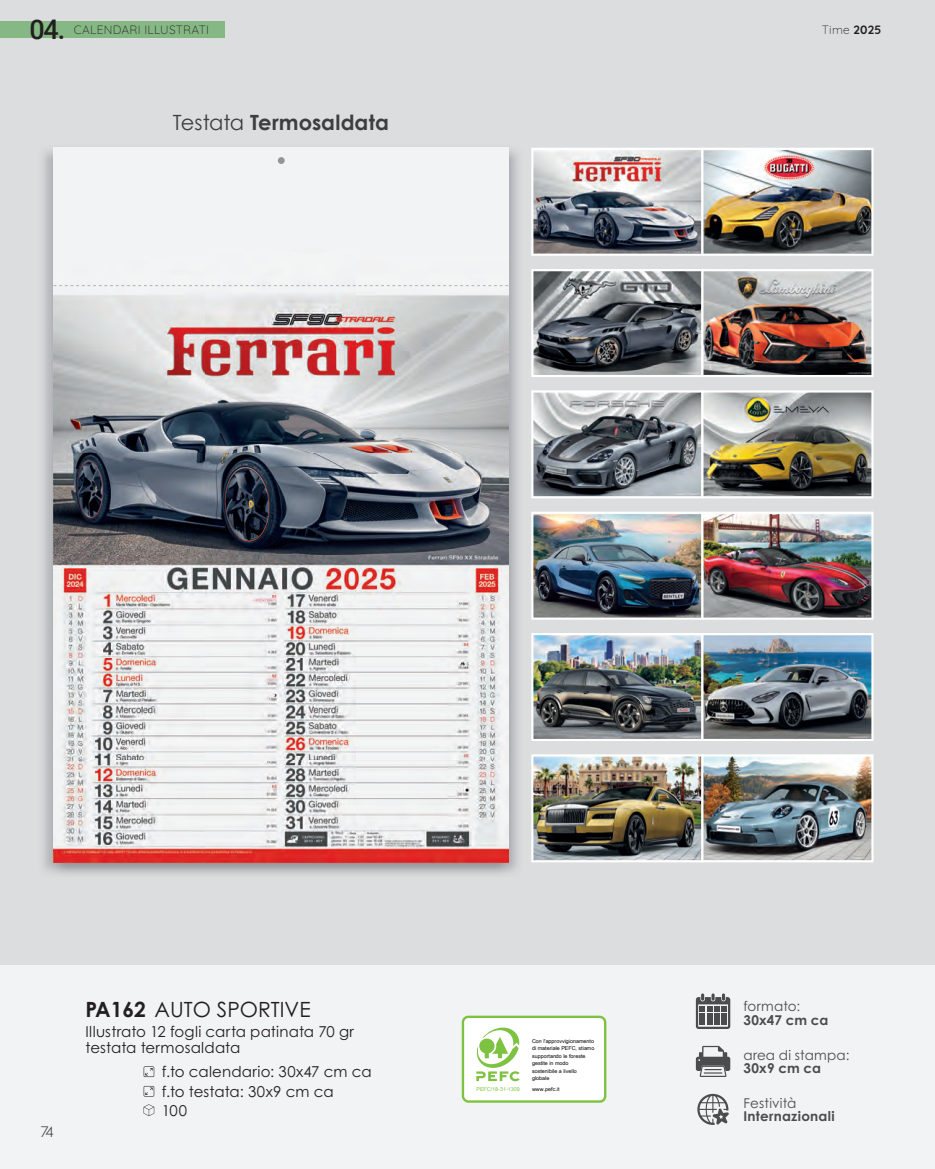
<style>
.page{position:relative;width:935px;height:1169px;background:#fff}
.page>*{position:absolute;margin:0;border:0;box-sizing:border-box;transform-origin:0 0}
.t1{font:500 27px "Roboto";color:#231f20}
.t2{font:700 21px "Century Gothic";letter-spacing:.005em;color:#3e3e3f}
.t3{font:21px "Century Gothic Pro";color:#231f20}
.t4{font:15px/19.5px "Century Gothic Pro";letter-spacing:.01em;color:#231f20}
.t5{font:300 15px "Focus Grotesk";color:#3e3e3f}
.t6{font:700 13.5px "Century Gothic Pro";letter-spacing:.02em;color:#4b4c4d}
.t7{font:13.5px "Century Gothic Pro";letter-spacing:.015em;color:#4b4c4d}
.t8{font:300 12px "Quicksand";letter-spacing:.02em;color:#231f20}
.t9{font:5.4px/7.5px "Arial Unicode MS";color:#000}
.t10{font:5.4px "Arial Unicode MS";color:#7ec241}
.s1{font-weight:700}
.s2{font-weight:400}
</style>
<div class="page">
<div style="left:0;top:965px;width:934px;height:204px;background:#f2f3f4"></div>
<div style="left:0;top:0;width:934px;height:965px;background:#dcdddf"></div>
<img style="left:50px;top:826px;width:461px;height:51px">
<img style="left:50px;top:146px;width:50px;height:680px">
<img style="left:461px;top:146px;width:50px;height:680px">
<img style="left:100px;top:146px;width:361px;height:2px">
<img style="left:54px;top:148px;width:454px;height:714px">
<div style="left:278px;top:157px;width:7px;height:7px;background:#939598;border-radius:50%"></div>
<svg style="left:54px;top:285px;width:454px;height:1px"></svg>
<img style="left:531px;top:148px;width:342px;height:108px">
<img style="left:531px;top:269px;width:342px;height:108px">
<img style="left:531px;top:390px;width:342px;height:108px">
<img style="left:531px;top:511px;width:342px;height:108px">
<img style="left:531px;top:633px;width:342px;height:108px">
<img style="left:531px;top:754px;width:342px;height:108px">
<svg style="left:144px;top:1066px;width:10px;height:11px"></svg>
<svg style="left:144px;top:1085px;width:10px;height:11px"></svg>
<svg style="left:144px;top:1104px;width:10px;height:12px"></svg>
<svg style="left:696px;top:993px;width:34px;height:36px"></svg>
<svg style="left:696px;top:1045px;width:34px;height:32px"></svg>
<svg style="left:697px;top:1093px;width:32px;height:32px"></svg>
<div style="left:463px;top:1016px;width:142px;height:85px;background:#fff;border-radius:5px"></div>
<div style="left:462px;top:1015px;width:144px;height:87px;border:2px solid #7ec241;border-radius:5px"></div>
<svg style="left:476px;top:1027px;width:44px;height:54px"></svg>
<div style="left:0;top:21px;width:225px;height:16px;background:#86b885"></div>
<h1 class="t1" style="left:29px;top:11px;width:38px">04.</h1>
<h3 class="t8" style="left:74px;top:20px;width:137px">CALENDARI ILLUSTRATI</h3>
<h3 class="t8" style="left:822px;top:20px;width:61px">Time <span class="s1">2025</span></h3>
<h2 class="t2" style="left:173px;top:109px;width:217px"><span class="s2">Testata</span> Termosaldata</h2>
<h3 class="t5" style="left:41px;top:1125px;width:15px">74</h3>
<h2 class="t3" style="left:86px;top:996px;width:226px"><span class="s1">PA162</span> AUTO SPORTIVE</h2>
<h3 class="t4" style="left:86px;top:1023px;width:270px;line-height:16.5px">Illustrato 12 fogli carta patinata 70 gr testata termosaldata</h3>
<h3 class="t4" style="left:162px;top:1061px;width:211px">f.to calendario: 30x47 cm ca f.to testata: 30x9 cm ca<br>100</h3>
<p class="t10" style="left:476px;top:1084px;width:45px">PEFC/18-31-1309</p>
<p class="t9" style="left:532px;top:1036px;width:64px">Con l'approvvigionamento di materiale PEFC, stiamo supportando le foreste gestite in modo sostenibile a livello globale</p>
<p class="t9" style="left:532px;top:1084px;width:29px">www.pefc.it</p>
<h3 class="t7" style="left:743px;top:998px;width:58px">formato:</h3>
<h3 class="t6" style="left:743px;top:1011px;width:86px">30x47 cm ca</h3>
<h3 class="t7" style="left:743px;top:1046px;width:108px">area di stampa:</h3>
<h3 class="t6" style="left:743px;top:1059px;width:79px">30x9 cm ca</h3>
<h3 class="t7" style="left:743px;top:1094px;width:55px">Festività</h3>
<h3 class="t6" style="left:743px;top:1107px;width:93px">Internazionali</h3>
</div>
